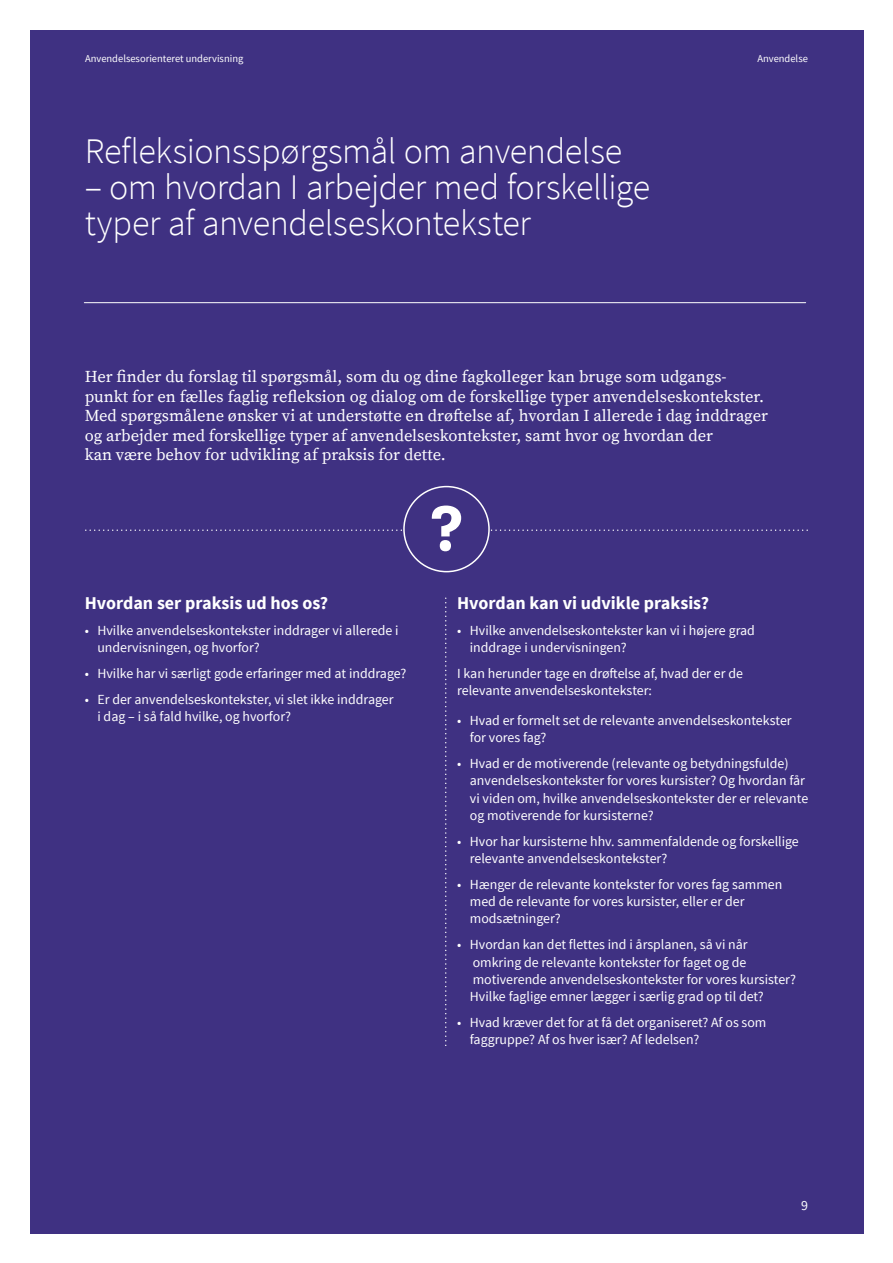
<style>
.page{position:relative;width:893px;height:1263px;background:#fff}
.page>*{position:absolute;margin:0;border:0;box-sizing:border-box;transform-origin:0 0}
.t1{font:300 36px/36px "Source Sans Pro";letter-spacing:-.015em;color:#fff}
.t2{font:700 18px "Source Sans Pro";color:#fff}
.t3{font:16.5px/19.5px "Source Serif Pro Regular 2";color:#fff}
.t4{font:13.8px/17.2px "Source Sans Pro Regular 2";color:#fff}
.t5{font:13.8px "Source Sans Pro";color:#fff}
.t6{font:10.5px "Source Sans Pro Regular 2";color:#fff}
.s1{font-family:"Source Sans Pro Light 2";font-weight:400}
.s2{font-family:"Source Sans Pro"}
</style>
<div class="page">
<div style="left:30px;top:30px;width:833px;height:1203px;background:#3f3182"></div>
<hr style="left:84px;top:302px;width:722px;height:1px;background:#fff">
<svg style="left:445px;top:598px;width:1px;height:448px"></svg>
<div style="left:403px;top:486px;width:87px;height:86px;border:2px solid #fff;border-radius:50%"></div>
<div style="left:440px;top:540px;width:11px;height:11px;background:#fff;border-radius:50%"></div>
<svg style="left:86px;top:505px;width:722px;height:31px"></svg>
<p class="t6" style="left:85px;top:52px;width:160px">Anvendelsesorienteret undervisning</p>
<p class="t6" style="left:757px;top:52px;width:52px">Anvendelse</p>
<h2 class="t1" style="left:85px;top:133px;width:539px">Refleksionsspørgsmål om anvendelse</h2>
<h2 class="t1" style="left:85px;top:169px;width:567px">– om hvordan I arbejder med forskellige <span class="s1">typer af anvendelseskontekster</span></h2>
<p class="t3" style="left:85px;top:368px;width:685px">Her finder du forslag til spørgsmål, som du og dine fagkolleger kan bruge som udgangs&shy;punkt for en fælles faglig refleksion og dialog om de forskellige typer anvendelseskontekster.<br>Med spørgsmålene ønsker vi at understøtte en drøftelse af, hvordan I allerede i dag inddrager og arbejder med forskellige typer af anvendelseskontekster, samt hvor og hvordan der<br>kan være behov for udvikling af praksis for dette.</p>
<h3 class="t2" style="left:85px;top:591px;width:245px">Hvordan ser praksis ud hos os?</h3>
<p class="t4" style="left:97px;top:622px;width:303px;text-indent:-13px"><span class="s2">•</span> Hvilke anvendelseskontekster inddrager vi allerede i undervisningen, og hvorfor?</p>
<p class="t4" style="left:85px;top:665px;width:323px"><span class="s2">•</span> Hvilke har vi særligt gode erfaringer med at inddrage?</p>
<p class="t4" style="left:97px;top:691px;width:298px;text-indent:-13px"><span class="s2">•</span> Er der anvendelseskontekster, vi slet ikke inddrager i dag – i så fald hvilke, og hvorfor?</p>
<h3 class="t2" style="left:457px;top:591px;width:254px">Hvordan kan vi udvikle praksis?</h3>
<p class="t4" style="left:470px;top:622px;width:287px;text-indent:-13px"><span class="s2">•</span> Hvilke anvendelseskontekster kan vi i højere grad inddrage i undervisningen?</p>
<p class="t4" style="left:457px;top:665px;width:287px">I kan herunder tage en drøftelse af, hvad der er de relevante anvendelseskontekster:</p>
<p class="t4" style="left:470px;top:712px;width:323px;text-indent:-13px"><span class="s2">•</span> Hvad er formelt set de relevante anvendelseskontekster for vores fag?</p>
<p class="t4" style="left:470px;top:755px;width:340px;text-indent:-13px"><span class="s2">•</span> Hvad er de motiverende (relevante og betydningsfulde) anvendelseskontekster for vores kursister? Og hvordan får vi viden om, hvilke anvendelseskontekster der er relevante og motiverende for kursisterne?</p>
<p class="t4" style="left:470px;top:833px;width:330px;text-indent:-13px"><span class="s2">•</span> Hvor har kursisterne hhv. sammenfaldende og forskellige relevante anvendelseskontekster?</p>
<p class="t4" style="left:470px;top:876px;width:314px;text-indent:-13px"><span class="s2">•</span> Hænger de relevante kontekster for vores fag sammen med de relevante for vores kursister, eller er der modsætninger?</p>
<p class="t4" style="left:470px;top:936px;width:328px;text-indent:-13px"><span class="s2">•</span> Hvordan kan det flettes ind i årsplanen, så vi når omkring de relevante kontekster for faget og de motiverende anvendelseskontekster for vores kursister?<br>Hvilke faglige emner lægger i særlig grad op til det?</p>
<p class="t4" style="left:470px;top:1014px;width:298px;text-indent:-13px"><span class="s2">•</span> Hvad kræver det for at få det organiseret? Af os som faggruppe? Af os hver især? Af ledelsen?</p>
<p class="t5" style="left:801px;top:1196px;width:8px">9</p>
</div>
